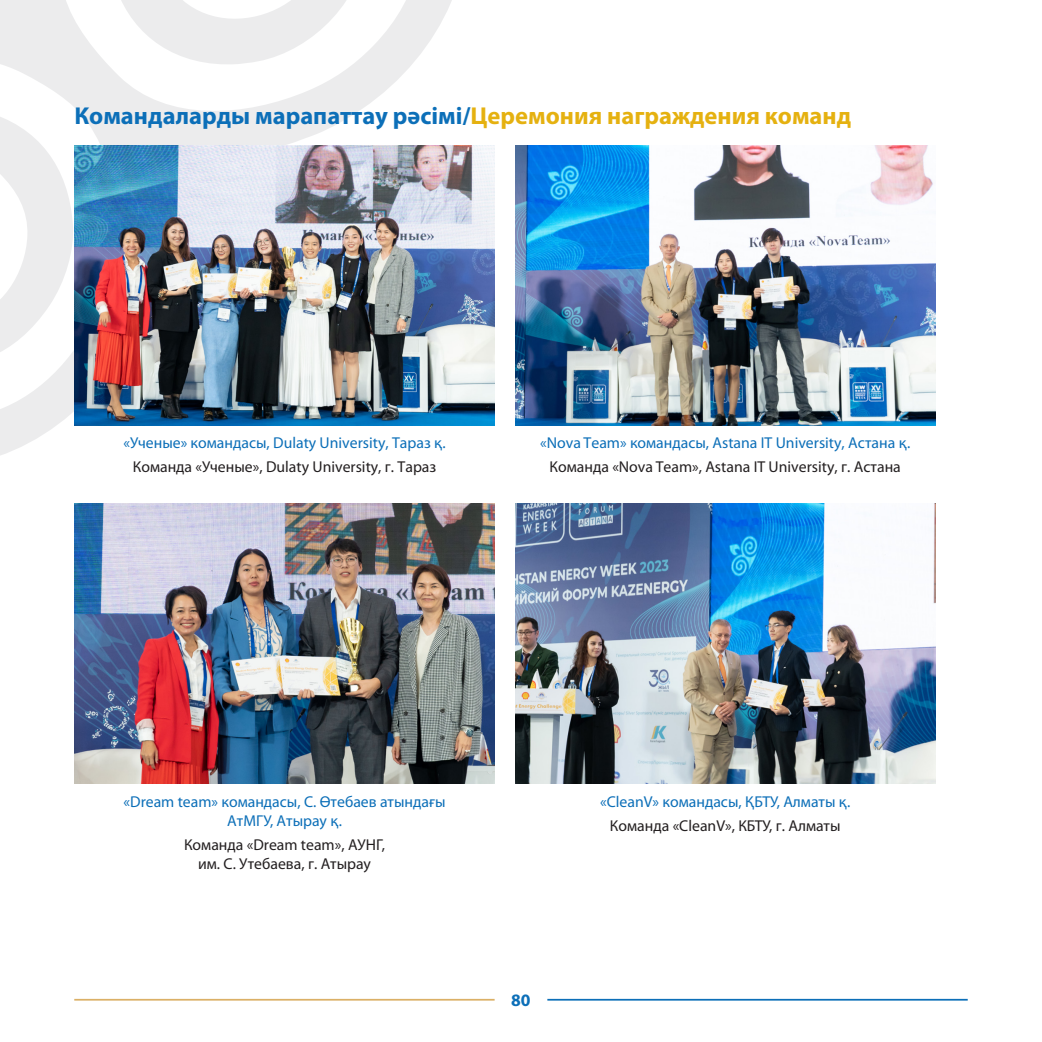
<style>
.page{position:relative;width:1042px;height:1042px;background:#fff}
.page>*{position:absolute;margin:0;border:0;box-sizing:border-box;transform-origin:0 0}
.t1{font:700 24.5px "K Myriad Pro";color:#0c6fb8}
.t2{font:700 17.5px "K Myriad Pro";color:#0c6fb8}
.No_Spacing{font:15.75px "K Myriad Pro";color:#0c6fb8}
.No_Spacing-2{font:15.75px "K Myriad Pro";color:#231f20}
.s1{color:#e5b110}
</style>
<div class="page">
<svg style="left:0;top:0;width:650px;height:455px"></svg>
<hr style="left:74px;top:999px;width:421px;height:1px;background:#dbb066">
<hr style="left:547px;top:999px;width:420px;height:1px;background:#0c6fb8">
<img style="left:515px;top:146px;width:420px;height:280px">
<img style="left:74px;top:503px;width:421px;height:280px">
<img style="left:515px;top:503px;width:420px;height:280px">
<img style="left:74px;top:146px;width:421px;height:280px">
<p class="t1" style="left:74px;top:102px;width:778px">Командаларды марапаттау рәсімі/<span class="s1">Церемония награждения команд</span></p>
<p class="No_Spacing" style="left:123px;top:434px;width:324px">«Ученые» командасы, Dulaty University, Тараз қ.</p>
<p class="No_Spacing-2" style="left:133px;top:458px;width:305px">Команда «Ученые», Dulaty University, г. Тараз</p>
<p class="No_Spacing" style="left:540px;top:434px;width:371px">«Nova Team» командасы, Astana IT University, Астана қ.</p>
<p class="No_Spacing-2" style="left:549px;top:458px;width:353px">Команда «Nova Team», Astana IT University, г. Астана</p>
<p class="No_Spacing" style="left:124px;top:793px;width:323px">«Dream team» командасы, С. Өтебаев атындағы</p>
<p class="No_Spacing" style="left:227px;top:812px;width:116px">АтМГУ, Атырау қ.</p>
<p class="No_Spacing-2" style="left:184px;top:836px;width:202px">Команда «Dream team», АУНГ,</p>
<p class="No_Spacing-2" style="left:198px;top:854px;width:174px">им. С. Утебаева, г. Атырау</p>
<p class="t2" style="left:511px;top:990px;width:21px">80</p>
<p class="No_Spacing" style="left:600px;top:793px;width:252px">«CleanV» командасы, ҚБТУ, Алматы қ.</p>
<p class="No_Spacing-2" style="left:610px;top:817px;width:232px">Команда «CleanV», КБТУ, г. Алматы</p>
</div>
